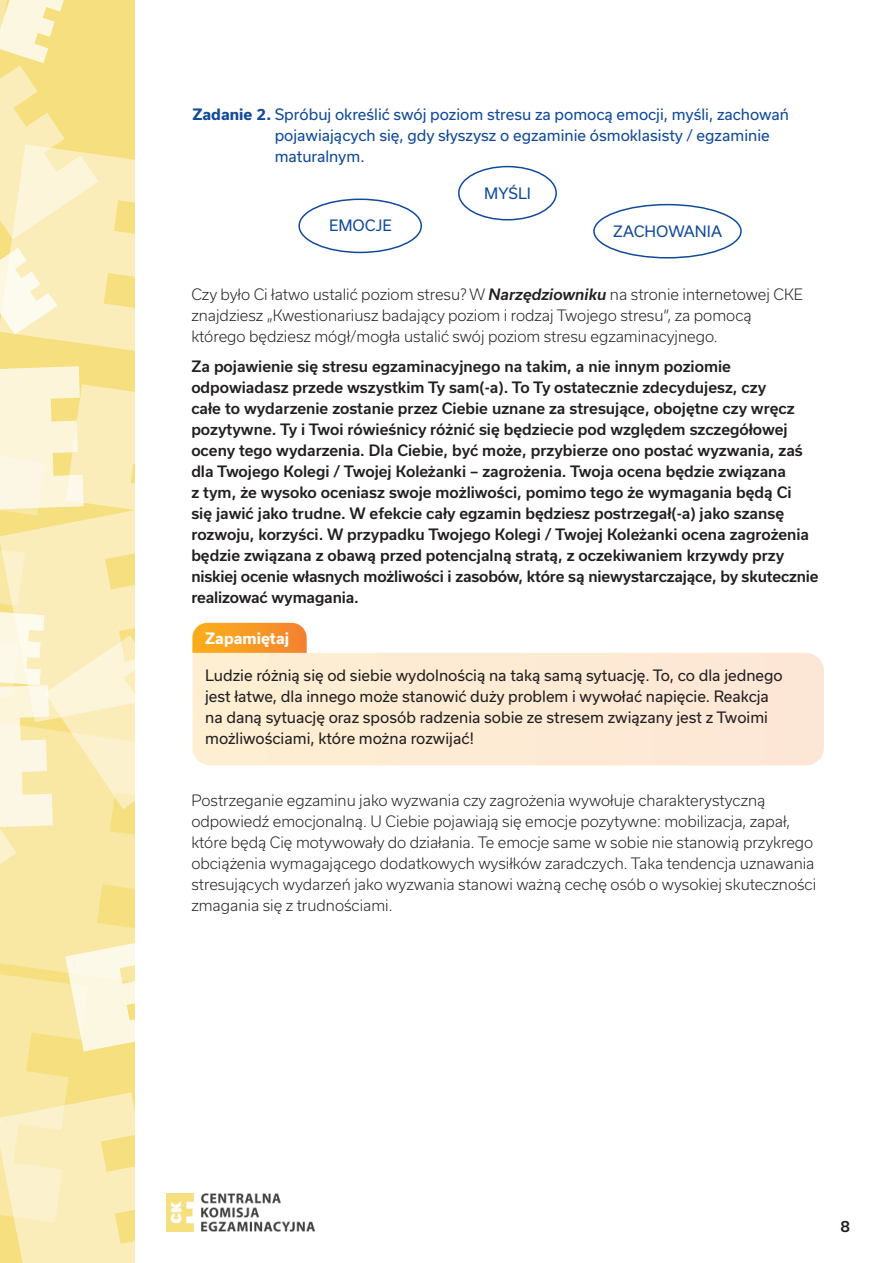
<style>
.page{position:relative;width:893px;height:1263px;background:#fff}
.page>*{position:absolute;margin:0;border:0;box-sizing:border-box;transform-origin:0 0}
.t1{font:500 15px/21px "Usual";color:#231f20}
.t2{font:300 15px/21px "Usual";color:#231f20}
.t3{font:15px/21px "Usual";color:#231f20}
.t4{font:15px/21px "Usual";color:#114a9a}
.t5{font:700 15px "Usual";color:#fff}
.s1{font-weight:700}
.s2{font-weight:500;font-style:italic}
</style>
<div class="page">
<img style="left:166px;top:1193px;width:149px;height:38px">
<svg style="left:0;top:0;width:134px;height:351px;background:#f8e9aa"></svg>
<svg style="left:0;top:366px;width:134px;height:897px;background:#f9ecb5"></svg>
<div style="left:298px;top:199px;width:124px;height:54px;border:2px solid #114a9a;border-radius:50%"></div>
<div style="left:458px;top:166px;width:99px;height:54px;border:2px solid #114a9a;border-radius:50%"></div>
<div style="left:593px;top:204px;width:149px;height:55px;border:2px solid #114a9a;border-radius:50%"></div>
<svg style="left:192px;top:623px;width:115px;height:30px;background:#f79c2c"></svg>
<div style="left:192px;top:653px;width:632px;height:112px;background:#fdebd3"></div>
<p class="t4" style="left:275px;top:103px;width:516px;text-indent:-82px"><span class="s1">Zadanie 2.</span> Spróbuj określić swój poziom stresu za pomocą emocji, myśli, zachowań pojawiających się, gdy słyszysz o egzaminie ósmoklasisty / egzaminie maturalnym.</p>
<p class="t4" style="left:329px;top:215px;width:64px">EMOCJE</p>
<p class="t4" style="left:484px;top:182px;width:48px">MYŚLI</p>
<p class="t4" style="left:613px;top:220px;width:110px">ZACHOWANIA</p>
<p class="t2" style="left:191px;top:284px;width:613px">Czy było Ci łatwo ustalić poziom stresu? W <span class="s2">Narzędziowniku</span> na stronie internetowej CKE znajdziesz „Kwestionariusz badający poziom i rodzaj Twojego stresu”, za pomocą którego będziesz mógł/mogła ustalić swój poziom stresu egzaminacyjnego.</p>
<p class="t1" style="left:191px;top:356px;width:629px">Za pojawienie się stresu egzaminacyjnego na takim, a nie innym poziomie odpowiadasz przede wszystkim Ty sam(-a). To Ty ostatecznie zdecydujesz, czy<br>całe to wydarzenie zostanie przez Ciebie uznane za stresujące, obojętne czy wręcz pozytywne. Ty i Twoi rówieśnicy różnić się będziecie pod względem szczegółowej oceny tego wydarzenia. Dla Ciebie, być może, przybierze ono postać wyzwania, zaś dla Twojego Kolegi / Twojej Koleżanki – zagrożenia. Twoja ocena będzie związana<br>z tym, że wysoko oceniasz swoje możliwości, pomimo tego że wymagania będą Ci<br>się jawić jako trudne. W efekcie cały egzamin będziesz postrzegał(-a) jako szansę rozwoju, korzyści. W przypadku Twojego Kolegi / Twojej Koleżanki ocena zagrożenia będzie związana z obawą przed potencjalną stratą, z oczekiwaniem krzywdy przy niskiej ocenie własnych możliwości i zasobów, które są niewystarczające, by skutecznie realizować wymagania.</p>
<p class="t5" style="left:205px;top:629px;width:85px">Zapamiętaj</p>
<p class="t3" style="left:205px;top:665px;width:579px">Ludzie różnią się od siebie wydolnością na taką samą sytuację. To, co dla jednego jest łatwe, dla innego może stanowić duży problem i wywołać napięcie. Reakcja na daną sytuację oraz sposób radzenia sobie ze stresem związany jest z Twoimi możliwościami, które można rozwijać!</p>
<p class="t2" style="left:191px;top:789px;width:626px">Postrzeganie egzaminu jako wyzwania czy zagrożenia wywołuje charakterystyczną odpowiedź emocjonalną. U Ciebie pojawiają się emocje pozytywne: mobilizacja, zapał, które będą Cię motywowały do działania. Te emocje same w sobie nie stanowią przykrego obciążenia wymagającego dodatkowych wysiłków zaradczych. Taka tendencja uznawania stresujących wydarzeń jako wyzwania stanowi ważną cechę osób o wysokiej skuteczności zmagania się z trudnościami.</p>
<p class="t1" style="left:840px;top:1215px;width:11px">8</p>
</div>
